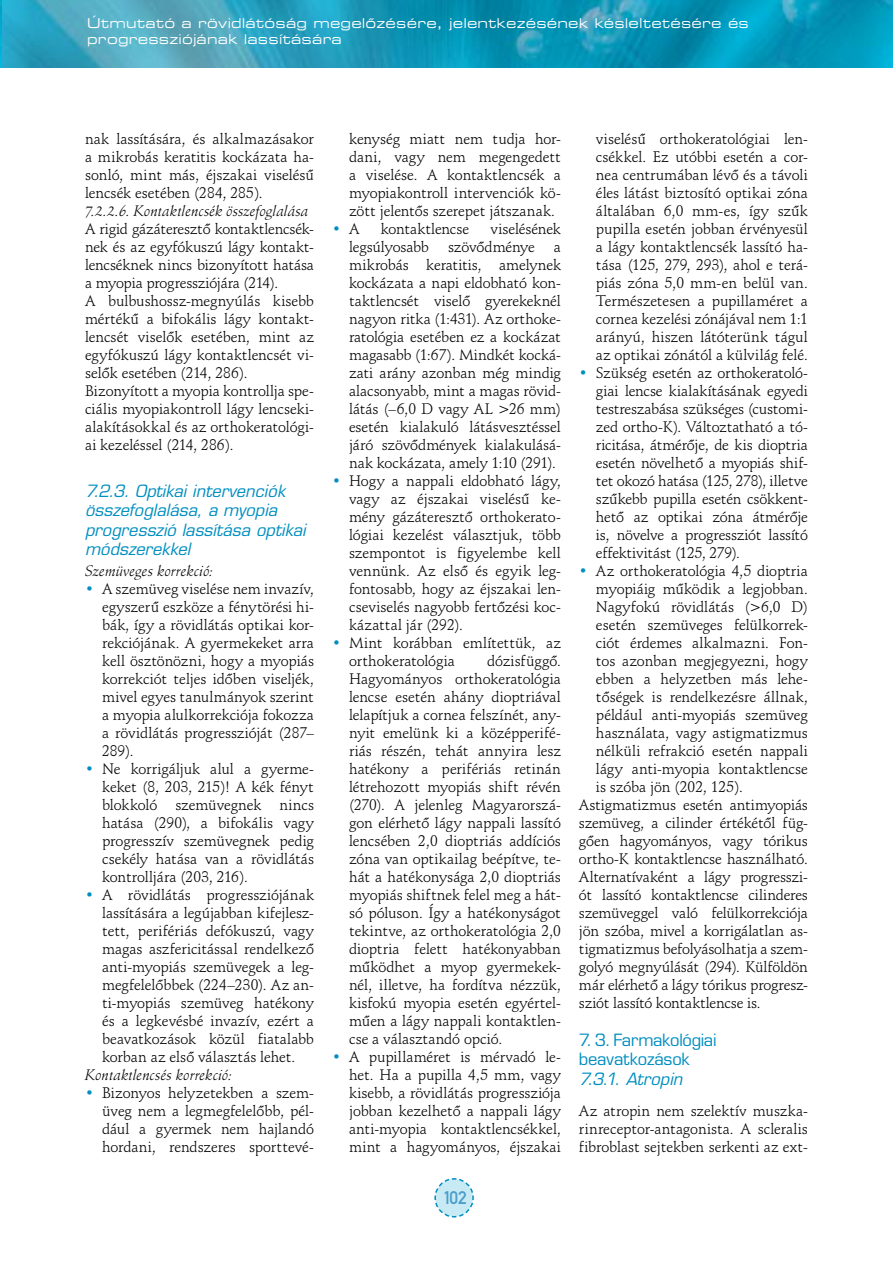
<style>
.page{position:relative;width:893px;height:1263px;background:#fff}
.page>*{position:absolute;margin:0;border:0;box-sizing:border-box;transform-origin:0 0}
.t1{font:18px "DIN Mittelschrift Alt PFL";color:#4a9eca}
.t2{font:italic 16.5px/19.5px "Square 721 PFL";letter-spacing:.005em;color:#008ec0}
.t3{font:16.5px/19.5px "Square 721 PFL";letter-spacing:.005em;color:#008ec0}
.t4{font:15px/18px "Schneidler PFL";letter-spacing:-.01em;color:#000;text-align:justify}
.t5{font:italic 15px "Schneidler PFL";letter-spacing:-.005em;color:#000}
.t6{font:15px "Schneidler Md PFL";color:#008ec0}
.t7{font:13.5px/16.2px "Square 721 Ex PFL";letter-spacing:.015em;color:#fff}
.s1{font-family:"Schneidler Md PFL";color:#008ec0}
.s2{font-family:"Schneidler PFL";color:#000}
</style>
<div class="page">
<svg style="left:434px;top:1178px;width:40px;height:40px"></svg>
<img style="left:0;top:0;width:893px;height:68px">
<p class="t7" style="left:87px;top:15px;width:663px">Útmutató a rövidlátóság megelőzésére, jelentkezésének késleltetésére és progressziójának lassítására</p>
<p class="t4" style="left:85px;top:130px;width:230px">nak lassítására, és alkalmazásakor a mikrobás keratitis kockázata ha&shy;sonló, mint más, éjszakai viselésű lencsék esetében (284, 285).</p>
<p class="t5" style="left:85px;top:202px;width:225px">7.2.2.6. Kontaktlencsék összefoglalása</p>
<p class="t4" style="left:85px;top:220px;width:230px;text-align:left">A rigid gázáteresztő kontaktlencsék&shy;nek és az egyfókuszú lágy kontakt&shy;lencséknek nincs bizonyított hatása a myopia progressziójára (214).<br>A bulbushossz-megnyúlás kisebb mértékű a bifokális lágy kontakt&shy;lencsét viselők esetében, mint az egyfókuszú lágy kontaktlencsét vi&shy;selők esetében (214, 286).<br>Bizonyított a myopia kontrollja spe&shy;ciális myopiakontroll lágy lencseki&shy;alakításokkal és az orthokeratológi&shy;ai kezeléssel (214, 286).</p>
<p class="t2" style="left:85px;top:481px;width:222px">7.2.3. Optikai intervenciók összefoglalása, a myopia progresszió lassítása optikai módszerekkel</p>
<p class="t5" style="left:85px;top:562px;width:130px">Szemüveges korrekció:</p>
<p class="t4" style="left:102px;top:580px;width:213px;text-indent:-17px"><span class="s1">•</span> A szemüveg viselése nem invazív, egyszerű eszköze a fénytörési hi&shy;bák, így a rövidlátás optikai kor&shy;rekciójának. A gyermekeket arra kell ösztönözni, hogy a myopiás korrekciót teljes időben viseljék, mivel egyes tanulmányok szerint a myopia alulkorrekciója fokozza a rövidlátás progresszióját (287– 289).</p>
<p class="t4" style="left:102px;top:760px;width:213px;text-indent:-17px"><span class="s1">•</span> Ne korrigáljuk alul a gyerme&shy;keket (8, 203, 215)! A kék fényt blokkoló szemüvegnek nincs hatása (290), a bifokális vagy progresszív szemüvegnek pedig csekély hatása van a rövidlátás kontrolljára (203, 216).</p>
<p class="t4" style="left:102px;top:886px;width:213px;text-indent:-17px"><span class="s1">•</span> A rövidlátás progressziójának lassítására a legújabban kifejlesz&shy;tett, perifériás defókuszú, vagy magas aszfericitással rendelkező anti-myopiás szemüvegek a leg&shy;megfelelőbbek (224–230). Az an&shy;ti-myopiás szemüveg hatékony és a legkevésbé invazív, ezért a beavatkozások közül fiatalabb korban az első választás lehet.</p>
<p class="t5" style="left:85px;top:1066px;width:149px">Kontaktlencsés korrekció:</p>
<p class="t4" style="left:102px;top:1084px;width:213px;text-indent:-17px"><span class="s1">•</span> Bizonyos helyzetekben a szem&shy;üveg nem a legmegfelelőbb, pél&shy;dául a gyermek nem hajlandó hordani, rendszeres sporttevé-</p>
<p class="t4" style="left:349px;top:130px;width:213px">kenység miatt nem tudja hor&shy;dani, vagy nem megengedett a viselése. A kontaktlencsék a myopiakontroll intervenciók kö&shy;zött jelentős szerepet játszanak.</p>
<p class="t6" style="left:332px;top:220px;width:29px">• <span class="s2">A</span></p>
<p class="t4" style="left:381px;top:220px;width:90px">kontaktlencse</p>
<p class="t4" style="left:491px;top:220px;width:72px">viselésének</p>
<p class="t4" style="left:349px;top:238px;width:81px">legsúlyosabb</p>
<p class="t4" style="left:448px;top:238px;width:88px">szövődménye</p>
<p class="t4" style="left:349px;top:238px;width:213px;text-indent:205px">a mikrobás keratitis, amelynek kockázata a napi eldobható kon&shy;taktlencsét viselő gyerekeknél nagyon ritka (1:431). Az orthoke&shy;ratológia esetében ez a kockázat magasabb (1:67). Mindkét kocká&shy;zati arány azonban még mindig alacsonyabb, mint a magas rövid&shy;látás (–6,0 D vagy AL &gt;26 mm) esetén kialakuló látásvesztéssel járó szövődmények kialakulásá&shy;nak kockázata, amely 1:10 (291).</p>
<p class="t4" style="left:349px;top:472px;width:213px;text-indent:-17px"><span class="s1">•</span> Hogy a nappali eldobható lágy, vagy az éjszakai viselésű ke&shy;mény gázáteresztő orthokerato&shy;lógiai kezelést választjuk, több szempontot is figyelembe kell vennünk. Az első és egyik leg&shy;fontosabb, hogy az éjszakai len&shy;cseviselés nagyobb fertőzési koc&shy;kázattal jár (292).</p>
<p class="t4" style="left:349px;top:634px;width:213px;text-indent:-17px"><span class="s1">•</span> Mint korábban említettük, az orthokeratológia</p>
<p class="t4" style="left:349px;top:652px;width:213px;text-indent:138px">dózisfüggő.<br>Hagyományos orthokeratológia lencse esetén ahány dioptriával lelapítjuk a cornea felszínét, an - nyit emelünk ki a középperifé&shy;riás részén, tehát annyira lesz hatékony a perifériás retinán létrehozott myopiás shift révén (270). A jelenleg Magyarorszá&shy;gon elérhető lágy nappali lassító lencsében 2,0 dioptriás addíciós zóna van optikailag beépítve, te&shy;hát a hatékonysága 2,0 dioptriás myopiás shiftnek felel meg a hát&shy;só póluson. Így a hatékonyságot tekintve, az orthokeratológia 2,0 dioptria felett hatékonyabban működhet a myop gyermekek&shy;nél, illetve, ha fordítva nézzük, kisfokú myopia esetén egyértel&shy;műen a lágy nappali kontaktlen&shy;cse a választandó opció.</p>
<p class="t4" style="left:349px;top:1048px;width:213px;text-indent:-17px"><span class="s1">•</span> A pupillaméret is mérvadó le&shy;het. Ha a pupilla 4,5 mm, vagy kisebb, a rövidlátás progressziója jobban kezelhető a nappali lágy anti-myopia kontaktlencsékkel, mint a hagyományos, éjszakai</p>
<p class="t1" style="left:443px;top:1187px;width:24px">102</p>
<p class="t4" style="left:596px;top:130px;width:213px">viselésű orthokeratológiai len&shy;csékkel. Ez utóbbi esetén a cor&shy;nea centrumában lévő és a távoli éles látást biztosító optikai zóna általában 6,0 mm-es, így szűk pupilla esetén jobban érvényesül a lágy kontaktlencsék lassító ha&shy;tása (125, 279, 293), ahol e terá&shy;piás zóna 5,0 mm-en belül van.<br>Természetesen a pupillaméret a cornea kezelési zónájával nem 1:1 arányú, hiszen látóterünk tágul az optikai zónától a külvilág felé.</p>
<p class="t4" style="left:596px;top:364px;width:213px;text-indent:-17px"><span class="s1">•</span> Szükség esetén az orthokeratoló&shy;giai lencse kialakításának egyedi testreszabása szükséges (customi&shy;zed ortho-K). Változtatható a tó&shy;ricitása, átmérője, de kis dioptria esetén növelhető a myopiás shif&shy;tet okozó hatása (125, 278), illetve szűkebb pupilla esetén csökkent&shy;hető az optikai zóna átmérője is, növelve a progressziót lassító effektivitást (125, 279).</p>
<p class="t4" style="left:579px;top:562px;width:230px"><span class="s1">•</span> Az orthokeratológia 4,5 dioptria</p>
<p class="t4" style="left:596px;top:580px;width:213px">myopiáig működik a legjobban.</p>
<p class="t4" style="left:596px;top:598px;width:213px">Nagyfokú rövidlátás (&gt;6,0 D)</p>
<p class="t4" style="left:596px;top:616px;width:213px">esetén szemüveges felülkorrek-</p>
<p class="t4" style="left:596px;top:634px;width:213px">ciót érdemes alkalmazni. Fon-</p>
<p class="t4" style="left:596px;top:652px;width:213px">tos azonban megjegyezni, hogy</p>
<p class="t4" style="left:596px;top:670px;width:213px">ebben a helyzetben más lehe-</p>
<p class="t4" style="left:596px;top:688px;width:213px">tőségek is rendelkezésre állnak,</p>
<p class="t4" style="left:596px;top:706px;width:213px">például anti-myopiás szemüveg</p>
<p class="t4" style="left:596px;top:724px;width:213px">használata, vagy astigmatizmus</p>
<p class="t4" style="left:596px;top:742px;width:213px">nélküli refrakció esetén nappali</p>
<p class="t4" style="left:596px;top:760px;width:213px">lágy anti-myopia kontaktlencse</p>
<p class="t4" style="left:596px;top:778px;width:148px">is szóba jön (202, 125).</p>
<p class="t4" style="left:579px;top:796px;width:230px">Astigmatizmus esetén antimyopiás</p>
<p class="t4" style="left:579px;top:814px;width:230px">szemüveg, a cilinder értékétől füg-</p>
<p class="t4" style="left:579px;top:832px;width:230px">gően hagyományos, vagy tórikus</p>
<p class="t4" style="left:579px;top:850px;width:230px">ortho-K kontaktlencse használható.</p>
<p class="t4" style="left:579px;top:868px;width:230px">Alternatívaként a lágy progresszi-</p>
<p class="t4" style="left:579px;top:886px;width:230px">ót lassító kontaktlencse cilinderes</p>
<p class="t4" style="left:579px;top:904px;width:230px">szemüveggel való felülkorrekciója</p>
<p class="t4" style="left:579px;top:922px;width:230px">jön szóba, mivel a korrigálatlan as-</p>
<p class="t4" style="left:579px;top:940px;width:230px">tigmatizmus befolyásolhatja a szem-</p>
<p class="t4" style="left:579px;top:958px;width:230px">golyó megnyúlását (294). Külföldön</p>
<p class="t4" style="left:579px;top:976px;width:230px">már elérhető a lágy tórikus progres -</p>
<p class="t4" style="left:579px;top:994px;width:183px">sziót lassító kontaktlencse is.</p>
<p class="t3" style="left:579px;top:1030px;width:139px">7. 3. Farmakológiai beavatkozások</p>
<p class="t2" style="left:579px;top:1069px;width:105px">7.3.1. Atropin</p>
<p class="t4" style="left:579px;top:1102px;width:230px">Az atropin nem szelektív muszka&shy;rinreceptor-antagonista. A scleralis fibroblast sejtekben serkenti az ext-</p>
</div>
